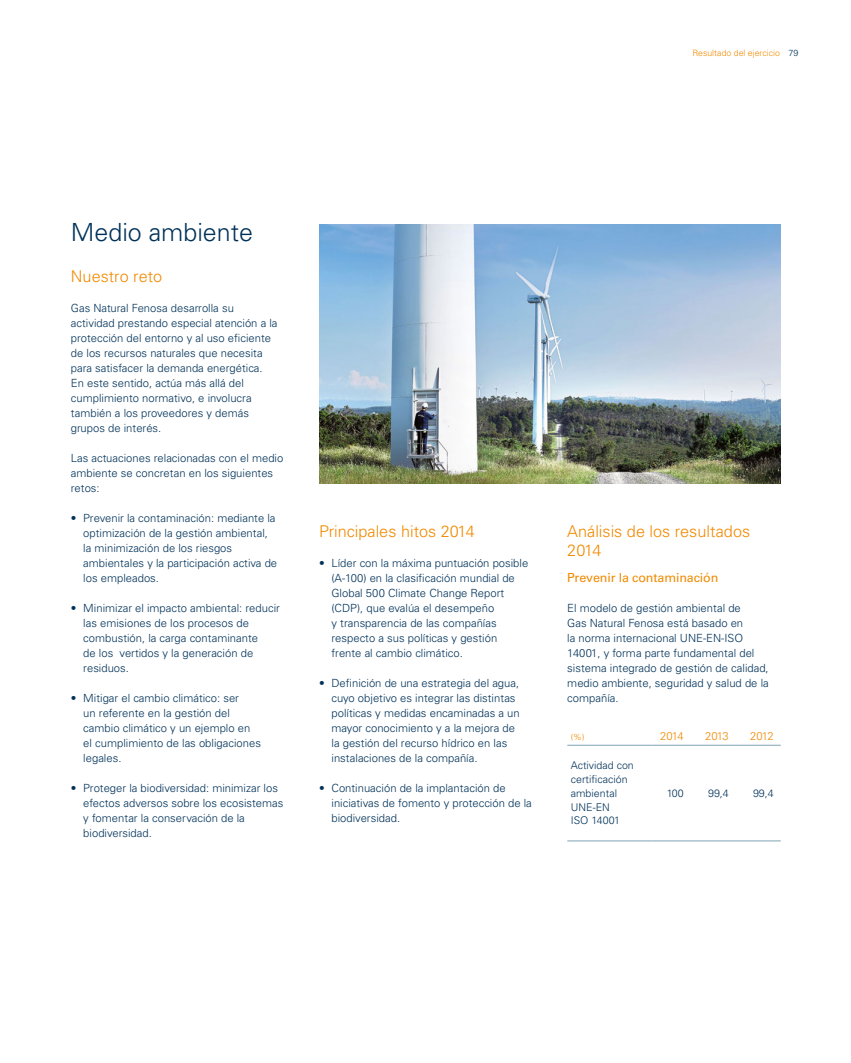
<style>
.page{position:relative;width:851px;height:1063px;background:#fff}
.page>*{position:absolute;margin:0;border:0;box-sizing:border-box;transform-origin:0 0}
.H_1{font:300 25px "Univers LT Std";color:#003259}
.H_2{font:300 16.25px/18.8px "Univers LT Std";color:#f18a00}
.H_3{font:12.5px "Univers LT Std";letter-spacing:-.01em;color:#f18a00}
.t1{font:300 11.25px/15px "Univers LT Std";color:#003259}
.T_tabla_2{font:300 11.25px "Univers LT Std";letter-spacing:-.05em;color:#f18a00}
.P_tabla{font:300 10.62px/13.8px "Univers LT Std";color:#003259}
.T_tabla_2-2{font:300 8.75px "Univers LT Std";color:#f18a00}
.s1{font-size:8.88px;color:#003259}
</style>
<div class="page">
<img style="left:319px;top:224px;width:461px;height:259px">
<svg style="left:567px;top:840px;width:213px;height:1px"></svg>
<hr style="left:567px;top:745px;width:85px;height:1px;background:#80a1b2">
<hr style="left:652px;top:745px;width:38px;height:1px;background:#80a1b2">
<hr style="left:690px;top:745px;width:45px;height:1px;background:#80a1b2">
<hr style="left:735px;top:745px;width:45px;height:1px;background:#80a1b2">
<hr style="left:567px;top:841px;width:85px;height:1px;background:#80a1b2">
<hr style="left:652px;top:841px;width:38px;height:1px;background:#80a1b2">
<hr style="left:690px;top:841px;width:45px;height:1px;background:#80a1b2">
<hr style="left:735px;top:841px;width:45px;height:1px;background:#80a1b2">
<p class="T_tabla_2-2" style="left:692px;top:48px;width:107px">Resultado del ejercicio <span class="s1">79</span></p>
<p class="H_1" style="left:71px;top:217px;width:184px">Medio ambiente</p>
<p class="H_2" style="left:71px;top:267px;width:93px">Nuestro reto</p>
<p class="t1" style="left:71px;top:300px;width:208px">Gas Natural Fenosa desarrolla su actividad prestando especial atención a la protección del entorno y al uso eficiente de los recursos naturales que necesita para satisfacer la demanda energética.<br>En este sentido, actúa más allá del cumplimiento normativo, e involucra también a los proveedores y demás grupos de interés.</p>
<p class="t1" style="left:71px;top:450px;width:214px">Las actuaciones relacionadas con el medio ambiente se concretan en los siguientes retos:</p>
<p class="t1" style="left:83px;top:510px;width:195px;text-indent:-12px">• Prevenir la contaminación: mediante la optimización de la gestión ambiental, la minimización de los riesgos ambientales y la participación activa de los empleados.</p>
<p class="t1" style="left:83px;top:600px;width:198px;text-indent:-12px">• Minimizar el impacto ambiental: reducir las emisiones de los procesos de combustión, la carga contaminante<br>de los vertidos y la generación de residuos.</p>
<p class="t1" style="left:83px;top:690px;width:179px;text-indent:-12px">• Mitigar el cambio climático: ser<br>un referente en la gestión del cambio climático y un ejemplo en el cumplimiento de las obligaciones legales.</p>
<p class="t1" style="left:83px;top:780px;width:202px;text-indent:-12px">• Proteger la biodiversidad: minimizar los efectos adversos sobre los ecosistemas y fomentar la conservación de la biodiversidad.</p>
<p class="H_2" style="left:319px;top:522px;width:157px">Principales hitos 2014</p>
<p class="t1" style="left:331px;top:555px;width:198px;text-indent:-12px">• Líder con la máxima puntuación posible (A-100) en la clasificación mundial de Global 500 Climate Change Report (CDP), que evalúa el desempeño<br>y transparencia de las compañías respecto a sus políticas y gestión frente al cambio climático.</p>
<p class="t1" style="left:331px;top:675px;width:190px;text-indent:-12px">• Definición de una estrategia del agua, cuyo objetivo es integrar las distintas políticas y medidas encaminadas a un mayor conocimiento y a la mejora de la gestión del recurso hídrico en las instalaciones de la compañía.</p>
<p class="t1" style="left:331px;top:780px;width:202px;text-indent:-12px">• Continuación de la implantación de iniciativas de fomento y protección de la biodiversidad.</p>
<p class="H_2" style="left:567px;top:522px;width:184px">Análisis de los resultados<br>2014</p>
<p class="H_3" style="left:567px;top:570px;width:152px">Prevenir la contaminación</p>
<p class="t1" style="left:567px;top:600px;width:203px">El modelo de gestión ambiental de<br>Gas Natural Fenosa está basado en<br>la norma internacional UNE-EN-ISO<br>14001, y forma parte fundamental del sistema integrado de gestión de calidad, medio ambiente, seguridad y salud de la compañía.</p>
<p class="T_tabla_2-2" style="left:570px;top:732px;width:15px">(%)</p>
<p class="T_tabla_2" style="left:660px;top:729px;width:25px">2014</p>
<p class="T_tabla_2" style="left:705px;top:729px;width:25px">2013</p>
<p class="T_tabla_2" style="left:750px;top:729px;width:25px">2012</p>
<p class="P_tabla" style="left:570px;top:759px;width:64px">Actividad con certificación ambiental<br>UNE-EN<br>ISO 14001</p>
<p class="P_tabla" style="left:666px;top:786px;width:19px">100</p>
<p class="P_tabla" style="left:708px;top:786px;width:22px">99,4</p>
<p class="P_tabla" style="left:752px;top:786px;width:22px">99,4</p>
</div>
